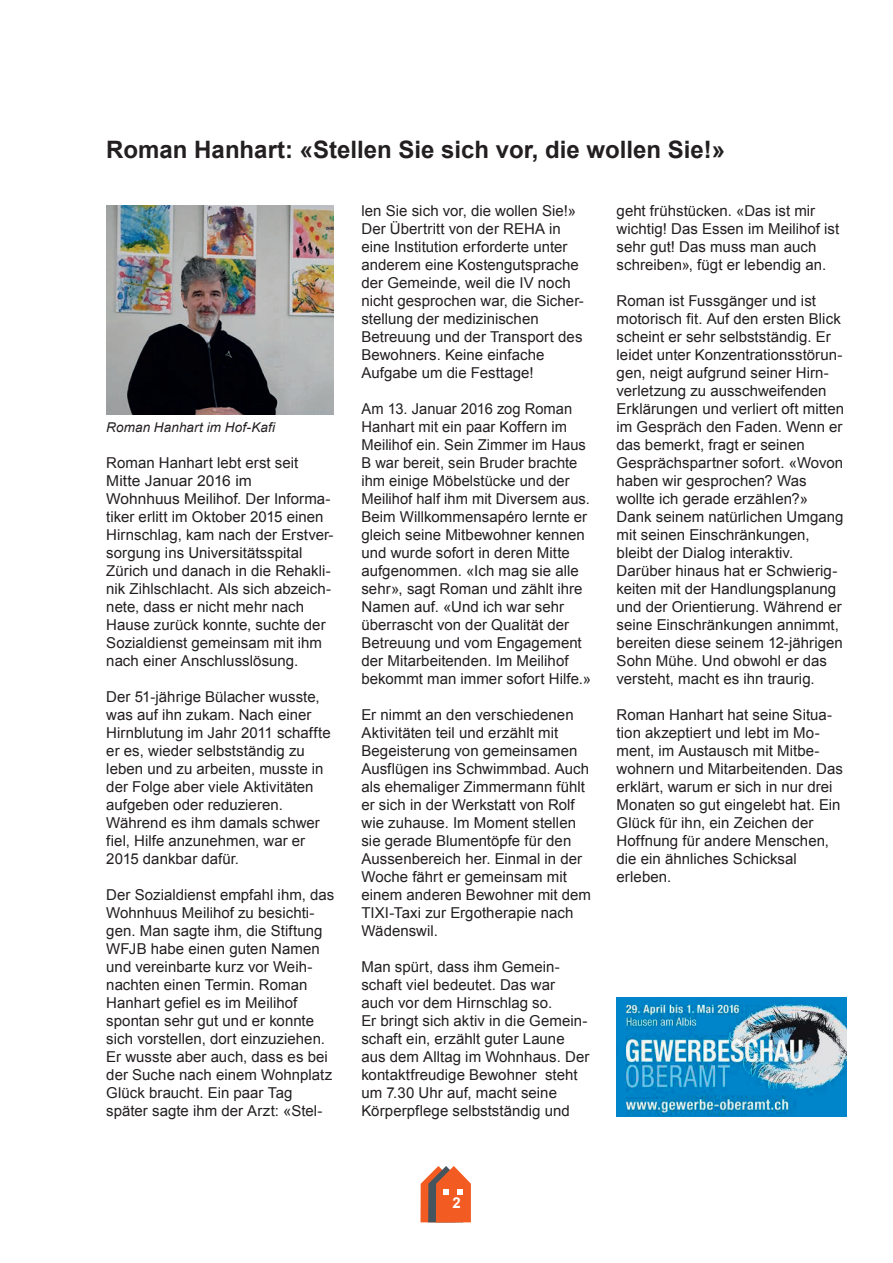
<style>
.page{position:relative;width:893px;height:1263px;background:#fff}
.page>*{position:absolute;margin:0;border:0;box-sizing:border-box;transform-origin:0 0}
.t1{font:700 24px "Arial";color:#231f20}
.t2{font:15px/18px "Arial";letter-spacing:.005em;color:#231f20}
.t3{font:700 15px "Arial";color:#fff}
.t4{font:italic 13.5px "Arial";letter-spacing:.005em;color:#231f20}
</style>
<div class="page">
<svg style="left:420px;top:1166px;width:51px;height:56px;background:#da734c"></svg>
<img style="left:106px;top:206px;width:228px;height:208px">
<img style="left:617px;top:997px;width:229px;height:119px">
<h1 class="t1" style="left:106px;top:136px;width:620px">Roman Hanhart: «Stellen Sie sich vor, die wollen Sie!»</h1>
<p class="t4" style="left:106px;top:420px;width:170px">Roman Hanhart im Hof-Kafi</p>
<p class="t2" style="left:106px;top:454px;width:229px">Roman Hanhart lebt erst seit<br>Mitte Januar 2016 im<br>Wohnhuus Meilihof. Der Informa&shy;tiker erlitt im Oktober 2015 einen<br>Hirnschlag, kam nach der Erstver&shy;sorgung ins Universitätsspital<br>Zürich und danach in die Rehakli&shy;nik Zihlschlacht. Als sich abzeich&shy;nete, dass er nicht mehr nach<br>Hause zurück konnte, suchte der<br>Sozialdienst gemeinsam mit ihm nach einer Anschlusslösung.</p>
<p class="t2" style="left:106px;top:688px;width:226px">Der 51-jährige Bülacher wusste, was auf ihn zukam. Nach einer<br>Hirnblutung im Jahr 2011 schaffte er es, wieder selbstständig zu leben und zu arbeiten, musste in der Folge aber viele Aktivitäten aufgeben oder reduzieren.<br>Während es ihm damals schwer fiel, Hilfe anzunehmen, war er<br>2015 dankbar dafür.</p>
<p class="t2" style="left:106px;top:886px;width:229px">Der Sozialdienst empfahl ihm, das<br>Wohnhuus Meilihof zu besichti&shy;gen. Man sagte ihm, die Stiftung<br>WFJB habe einen guten Namen und vereinbarte kurz vor Weih&shy;nachten einen Termin. Roman<br>Hanhart gefiel es im Meilihof spontan sehr gut und er konnte sich vorstellen, dort einzuziehen.<br>Er wusste aber auch, dass es bei der Suche nach einem Wohnplatz<br>Glück braucht. Ein paar Tag später sagte ihm der Arzt: «Stel-</p>
<p class="t2" style="left:361px;top:202px;width:224px">len Sie sich vor, die wollen Sie!»<br>Der Übertritt von der REHA in eine Institution erforderte unter anderem eine Kostengutsprache der Gemeinde, weil die IV noch nicht gesprochen war, die Sicher&shy;stellung der medizinischen<br>Betreuung und der Transport des<br>Bewohners. Keine einfache<br>Aufgabe um die Festtage!</p>
<p class="t2" style="left:361px;top:400px;width:231px">Am 13. Januar 2016 zog Roman<br>Hanhart mit ein paar Koffern im<br>Meilihof ein. Sein Zimmer im Haus<br>B war bereit, sein Bruder brachte ihm einige Möbelstücke und der<br>Meilihof half ihm mit Diversem aus.<br>Beim Willkommensapéro lernte er gleich seine Mitbewohner kennen und wurde sofort in deren Mitte aufgenommen. «Ich mag sie alle sehr», sagt Roman und zählt ihre<br>Namen auf. «Und ich war sehr überrascht von der Qualität der<br>Betreuung und vom Engagement der Mitarbeitenden. Im Meilihof bekommt man immer sofort Hilfe.»</p>
<p class="t2" style="left:361px;top:706px;width:231px">Er nimmt an den verschiedenen<br>Aktivitäten teil und erzählt mit<br>Begeisterung von gemeinsamen<br>Ausflügen ins Schwimmbad. Auch als ehemaliger Zimmermann fühlt er sich in der Werkstatt von Rolf wie zuhause. Im Moment stellen sie gerade Blumentöpfe für den<br>Aussenbereich her. Einmal in der<br>Woche fährt er gemeinsam mit einem anderen Bewohner mit dem<br>TIXI-Taxi zur Ergotherapie nach<br>Wädenswil.</p>
<p class="t2" style="left:361px;top:958px;width:230px">Man spürt, dass ihm Gemein&shy;schaft viel bedeutet. Das war auch vor dem Hirnschlag so.<br>Er bringt sich aktiv in die Gemein&shy;schaft ein, erzählt guter Laune aus dem Alltag im Wohnhaus. Der kontaktfreudige Bewohner steht um 7.30 Uhr auf, macht seine<br>Körperpflege selbstständig und</p>
<p class="t2" style="left:617px;top:202px;width:224px">geht frühstücken. «Das ist mir wichtig! Das Essen im Meilihof ist sehr gut! Das muss man auch schreiben», fügt er lebendig an.</p>
<p class="t2" style="left:617px;top:292px;width:229px">Roman ist Fussgänger und ist motorisch fit. Auf den ersten Blick scheint er sehr selbstständig. Er leidet unter Konzentrationsstörun&shy;gen, neigt aufgrund seiner Hirn&shy;verletzung zu ausschweifenden<br>Erklärungen und verliert oft mitten im Gespräch den Faden. Wenn er das bemerkt, fragt er seinen<br>Gesprächspartner sofort. «Wovon haben wir gesprochen? Was wollte ich gerade erzählen?»<br>Dank seinem natürlichen Umgang mit seinen Einschränkungen, bleibt der Dialog interaktiv.<br>Darüber hinaus hat er Schwierig&shy;keiten mit der Handlungsplanung und der Orientierung. Während er seine Einschränkungen annimmt, bereiten diese seinem 12-jährigen<br>Sohn Mühe. Und obwohl er das versteht, macht es ihn traurig.</p>
<p class="t2" style="left:617px;top:706px;width:228px">Roman Hanhart hat seine Situa&shy;tion akzeptiert und lebt im Mo&shy;ment, im Austausch mit Mitbe&shy;wohnern und Mitarbeitenden. Das erklärt, warum er sich in nur drei<br>Monaten so gut eingelebt hat. Ein<br>Glück für ihn, ein Zeichen der<br>Hoffnung für andere Menschen, die ein ähnliches Schicksal erleben.</p>
<p class="t3" style="left:453px;top:1194px;width:10px">2</p>
</div>
